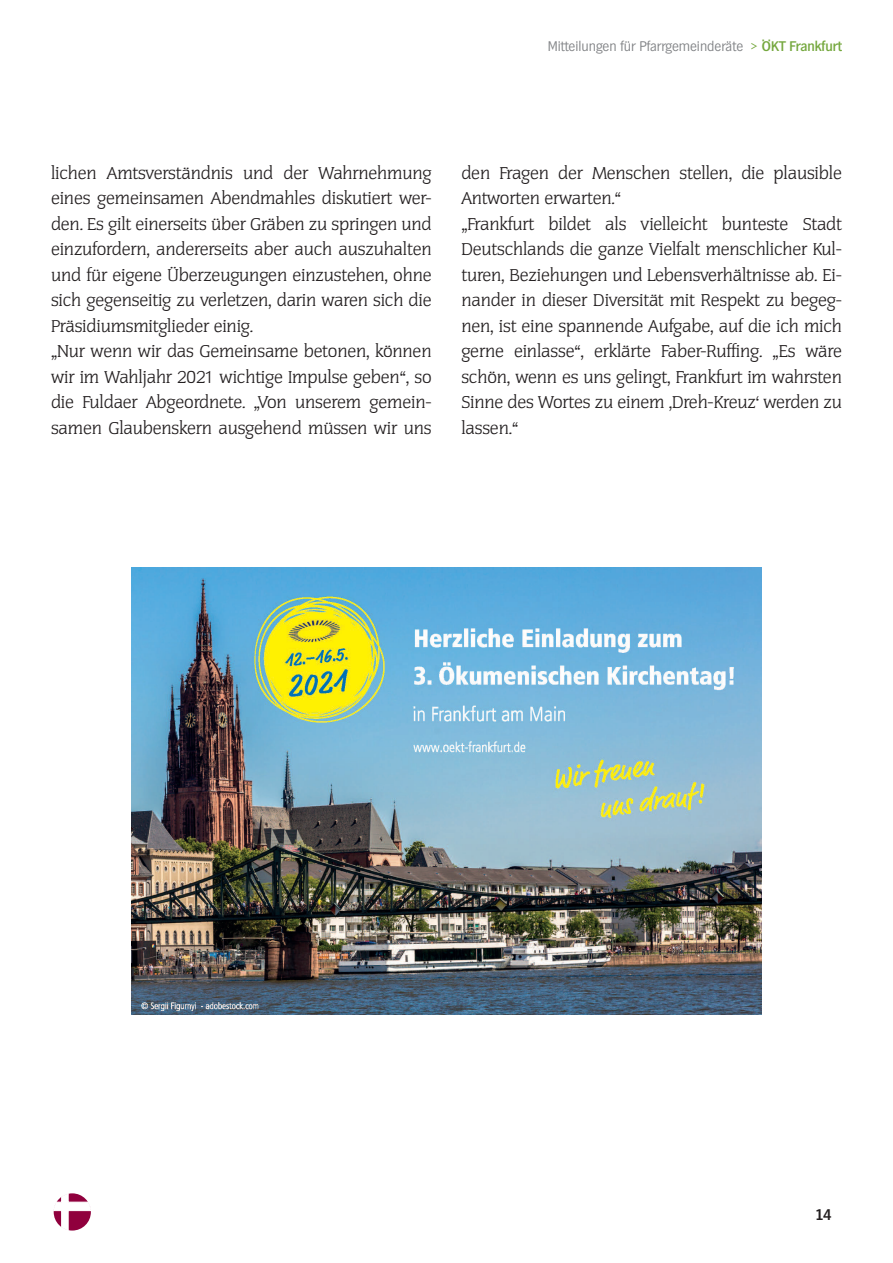
<style>
.page{position:relative;width:893px;height:1263px;background:#fff}
.page>*{position:absolute;margin:0;border:0;box-sizing:border-box;transform-origin:0 0}
.t1{font:300 16.5px/25.5px "Congress";letter-spacing:-.01em;color:#231f20}
.t2{font:600 15px "Hamburg";color:#231f20}
.t3{font:300 13.5px "Hamburg";color:#808285}
.s1{color:#74a73d}
.s2{font-weight:500;color:#74a73d}
</style>
<div class="page">
<svg style="left:54px;top:1194px;width:37px;height:36px"></svg>
<img style="left:132px;top:567px;width:629px;height:447px">
<p class="t3" style="left:548px;top:39px;width:296px">Mitteilungen für Pfarrgemeinderäte <span class="s1">&gt;</span> <span class="s2">ÖKT Frankfurt</span></p>
<p class="t1" style="left:51px;top:160px;width:382px">lichen Amtsverständnis und der Wahrnehmung eines gemeinsamen Abendmahles diskutiert wer&shy;den. Es gilt einerseits über Gräben zu springen und einzufordern, andererseits aber auch auszuhalten und für eigene Überzeugungen einzustehen, ohne sich gegenseitig zu verletzen, darin waren sich die Präsidiumsmitglieder einig.<br>„Nur wenn wir das Gemeinsame betonen, können wir im Wahljahr 2021 wichtige Impulse geben“, so die Fuldaer Abgeordnete. „Von unserem gemein&shy;samen Glaubenskern ausgehend müssen wir uns</p>
<p class="t1" style="left:461px;top:160px;width:382px">den Fragen der Menschen stellen, die plausible Antworten erwarten.“<br>„Frankfurt bildet als vielleicht bunteste Stadt Deutschlands die ganze Vielfalt menschlicher Kul&shy;turen, Beziehungen und Lebensverhältnisse ab. Ei&shy;nander in dieser Diversität mit Respekt zu begeg&shy;nen, ist eine spannende Aufgabe, auf die ich mich gerne einlasse“, erklärte Faber-Ruffing. „Es wäre schön, wenn es uns gelingt, Frankfurt im wahrsten Sinne des Wortes zu einem ‚Dreh-Kreuz‘ werden zu lassen.“</p>
<p class="t2" style="left:815px;top:1206px;width:17px">14</p>
</div>
